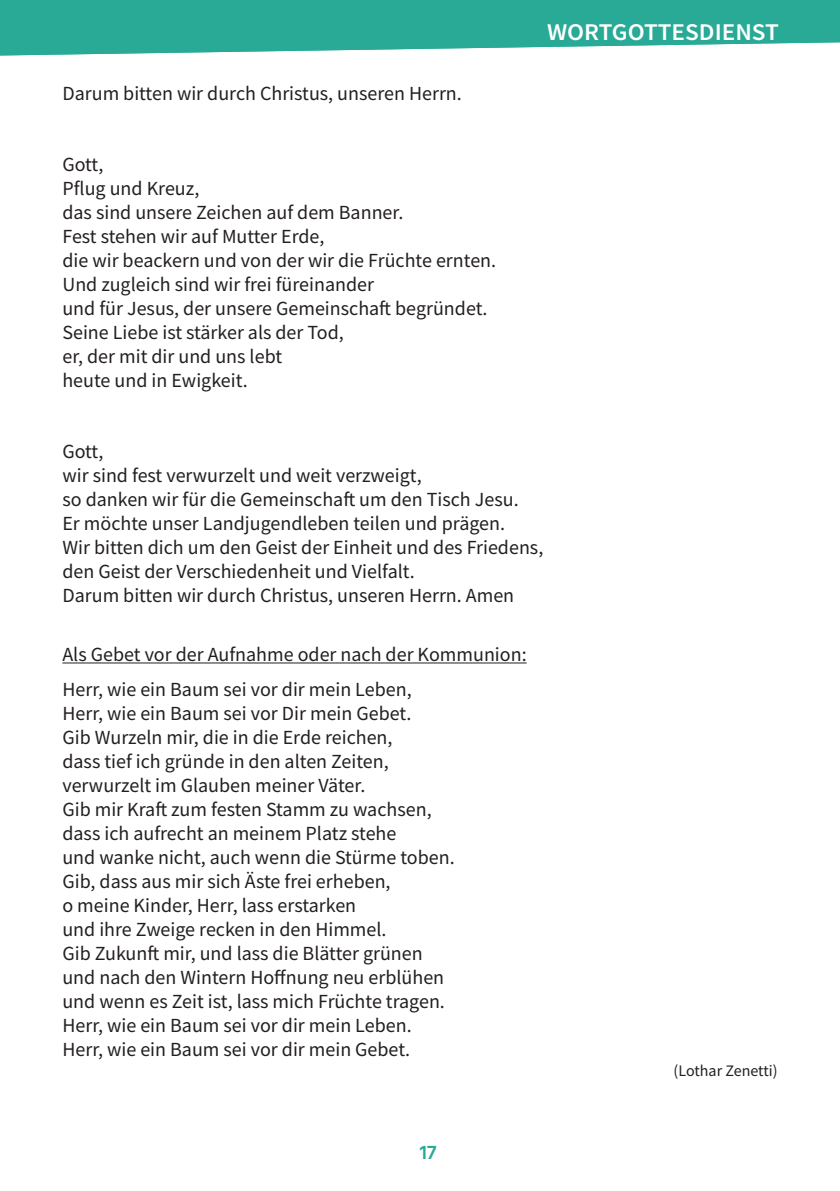
<style>
.page{position:relative;width:840px;height:1191px;background:#fff}
.page>*{position:absolute;margin:0;border:0;box-sizing:border-box;transform-origin:0 0}
.t1{font:600 24px "Source Sans Pro";color:#fff;scale:1.05 1}
.t2{font:20px "Source Sans Pro";color:#231f20}
.t3{font:600 20px "Hind";color:#28aa96}
.t4{font:16px "Source Sans Pro";color:#231f20}
</style>
<div class="page">
<svg style="left:0;top:0;width:839px;height:56px;background:#42b4a2"></svg>
<hr style="left:62px;top:662px;width:464px;height:1px;background:#231f20">
<p class="t2" style="left:62px;top:81px;width:401px">Darum bitten wir durch Christus, unseren Herrn.</p>
<p class="t2" style="left:62px;top:151px;width:43px">Gott,</p>
<p class="t2" style="left:62px;top:175px;width:138px">Pflug und Kreuz,</p>
<p class="t2" style="left:62px;top:199px;width:342px">das sind unsere Zeichen auf dem Banner.</p>
<p class="t2" style="left:62px;top:223px;width:263px">Fest stehen wir auf Mutter Erde,</p>
<p class="t2" style="left:62px;top:247px;width:435px">die wir beackern und von der wir die Früchte ernten.</p>
<p class="t2" style="left:62px;top:271px;width:313px">Und zugleich sind wir frei füreinander</p>
<p class="t2" style="left:62px;top:295px;width:426px">und für Jesus, der unsere Gemeinschaft begründet.</p>
<p class="t2" style="left:62px;top:319px;width:283px">Seine Liebe ist stärker als der Tod,</p>
<p class="t2" style="left:62px;top:343px;width:221px">er, der mit dir und uns lebt</p>
<p class="t2" style="left:62px;top:367px;width:187px">heute und in Ewigkeit.</p>
<p class="t1" style="left:547px;top:16px;width:222px">WORTGOTTESDIE NST</p>
<p class="t2" style="left:62px;top:438px;width:43px">Gott,</p>
<p class="t2" style="left:62px;top:462px;width:360px">wir sind fest verwurzelt und weit verzweigt,</p>
<p class="t2" style="left:62px;top:486px;width:457px">so danken wir für die Gemeinschaft um den Tisch Jesu.</p>
<p class="t2" style="left:62px;top:510px;width:444px">Er möchte unser Landjugendleben teilen und prägen.</p>
<p class="t2" style="left:62px;top:534px;width:482px">Wir bitten dich um den Geist der Einheit und des Friedens,</p>
<p class="t2" style="left:62px;top:558px;width:353px">den Geist der Verschiedenheit und Vielfalt.</p>
<p class="t2" style="left:62px;top:582px;width:453px">Darum bitten wir durch Christus, unseren Herrn. Amen</p>
<p class="t2" style="left:62px;top:641px;width:465px">Als Gebet vor der Aufnahme oder nach der Kommunion:</p>
<p class="t2" style="left:62px;top:677px;width:350px">Herr, wie ein Baum sei vor dir mein Leben,</p>
<p class="t2" style="left:62px;top:701px;width:350px">Herr, wie ein Baum sei vor Dir mein Gebet.</p>
<p class="t2" style="left:62px;top:725px;width:331px">Gib Wurzeln mir, die in die Erde reichen,</p>
<p class="t2" style="left:62px;top:749px;width:328px">dass tief ich gründe in den alten Zeiten,</p>
<p class="t2" style="left:62px;top:773px;width:304px">verwurzelt im Glauben meiner Väter.</p>
<p class="t2" style="left:62px;top:797px;width:370px">Gib mir Kraft zum festen Stamm zu wachsen,</p>
<p class="t2" style="left:62px;top:821px;width:335px">dass ich aufrecht an meinem Platz stehe</p>
<p class="t2" style="left:62px;top:845px;width:393px">und wanke nicht, auch wenn die Stürme toben.</p>
<p class="t2" style="left:62px;top:869px;width:329px">Gib, dass aus mir sich Äste frei erheben,</p>
<p class="t2" style="left:62px;top:893px;width:295px">o meine Kinder, Herr, lass erstarken</p>
<p class="t2" style="left:62px;top:917px;width:325px">und ihre Zweige recken in den Himmel.</p>
<p class="t2" style="left:62px;top:941px;width:361px">Gib Zukunft mir, und lass die Blätter grünen</p>
<p class="t2" style="left:62px;top:965px;width:383px">und nach den Wintern Hoffnung neu erblühen</p>
<p class="t2" style="left:62px;top:989px;width:384px">und wenn es Zeit ist, lass mich Früchte tragen.</p>
<p class="t2" style="left:62px;top:1013px;width:350px">Herr, wie ein Baum sei vor dir mein Leben.</p>
<p class="t2" style="left:62px;top:1037px;width:349px">Herr, wie ein Baum sei vor dir mein Gebet.</p>
<p class="t3" style="left:420px;top:1140px;width:18px">17</p>
<p class="t4" style="left:673px;top:1060px;width:105px">(Lothar Zenetti)</p>
</div>
